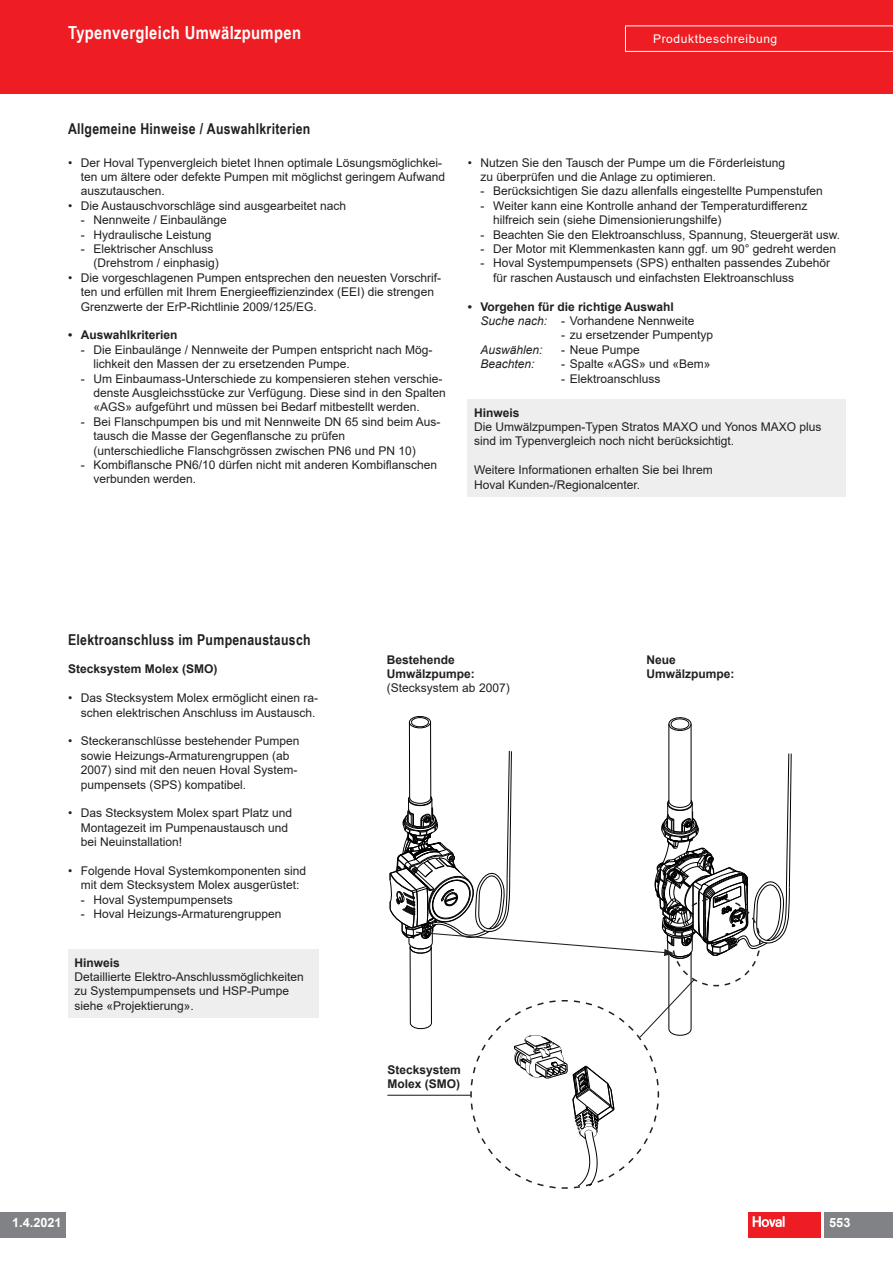
<style>
.page{position:relative;width:893px;height:1263px;background:#fff}
.page>*{position:absolute;margin:0;border:0;box-sizing:border-box;transform-origin:0 0}
.t1{font:700 18px "Arial Narrow";letter-spacing:.02em;color:#fff}
.t2{font:700 15px "Arial Narrow";letter-spacing:.02em;color:#231f20}
.t3{font:700 12.75px "Arial";color:#fff}
.t4{font:12px/14.4px "Arial";color:#231f20}
.t5{font:700 12px/14.4px "Arial";color:#231f20}
.t6{font:12px "Arial";letter-spacing:.05em;color:#fff}
.t7{font:italic 12px "Arial";color:#231f20}
.s1{font-weight:400;font-style:italic}
.s2{font-weight:400}
</style>
<div class="page">
<div style="left:825px;top:1212px;width:68px;height:25px;background:#808285"></div>
<div style="left:748px;top:1212px;width:73px;height:25px;background:#ee1d23"></div>
<svg style="left:753px;top:1216px;width:32px;height:11px"></svg>
<div style="left:0;top:0;width:893px;height:94px;background:#ee1d23"></div>
<hr style="left:625px;top:26px;width:268px;height:1px;background:#fff">
<svg style="left:625px;top:26px;width:1px;height:25px"></svg>
<hr style="left:625px;top:51px;width:268px;height:1px;background:#fff">
<div style="left:0;top:1212px;width:66px;height:25px;background:#808285"></div>
<div style="left:68px;top:949px;width:251px;height:69px;background:#eee"></div>
<div style="left:468px;top:399px;width:378px;height:98px;background:#eee"></div>
<svg style="left:409px;top:716px;width:22px;height:13px"></svg>
<hr style="left:409px;top:722px;width:1px;height:76px;background:#000">
<hr style="left:430px;top:722px;width:1px;height:76px;background:#000">
<svg style="left:668px;top:717px;width:24px;height:15px"></svg>
<hr style="left:668px;top:724px;width:1px;height:77px;background:#000">
<hr style="left:691px;top:724px;width:1px;height:77px;background:#000">
<hr style="left:387px;top:1095px;width:84px;height:1px;background:#231f20">
<svg style="left:389px;top:750px;width:403px;height:439px"></svg>
<h1 class="t1" style="left:68px;top:19px;width:235px">Typenvergleich Umwälzpumpen</h1>
<p class="t6" style="left:653px;top:31px;width:126px">Produktbeschreibung</p>
<p class="t2" style="left:68px;top:118px;width:244px">Allgemeine Hinweise / Auswahlkriterien</p>
<p class="t4" style="left:81px;top:155px;width:366px;text-indent:-13px">• Der Hoval Typenvergleich bietet Ihnen optimale Lösungsmöglichkei&shy;ten um ältere oder defekte Pumpen mit möglichst geringem Aufwand auszutauschen.</p>
<p class="t4" style="left:68px;top:198px;width:280px">• Die Austauschvorschläge sind ausgearbeitet nach</p>
<p class="t4" style="left:81px;top:213px;width:148px">- Nennweite / Einbaulänge</p>
<p class="t4" style="left:81px;top:227px;width:132px">- Hydraulische Leistung</p>
<p class="t4" style="left:94px;top:242px;width:127px;text-indent:-13px">- Elektrischer Anschluss (Drehstrom / einphasig)</p>
<p class="t4" style="left:81px;top:270px;width:362px;text-indent:-13px">• Die vorgeschlagenen Pumpen entsprechen den neuesten Vorschrif&shy;ten und erfüllen mit Ihrem Energieeffizienzindex (EEI) die strengen<br>Grenzwerte der ErP-Richtlinie 2009/125/EG.</p>
<p class="t5" style="left:68px;top:328px;width:111px">• Auswahlkriterien</p>
<p class="t4" style="left:94px;top:342px;width:340px;text-indent:-13px">- Die Einbaulänge / Nennweite der Pumpen entspricht nach Mög&shy;lichkeit den Massen der zu ersetzenden Pumpe.</p>
<p class="t4" style="left:94px;top:371px;width:354px;text-indent:-13px">- Um Einbaumass-Unterschiede zu kompensieren stehen verschie&shy;denste Ausgleichsstücke zur Verfügung. Diese sind in den Spalten «AGS» aufgeführt und müssen bei Bedarf mitbestellt werden.</p>
<p class="t4" style="left:94px;top:414px;width:348px;text-indent:-13px">- Bei Flanschpumpen bis und mit Nennweite DN 65 sind beim Aus&shy;tausch die Masse der Gegenflansche zu prüfen<br>(unterschiedliche Flanschgrössen zwischen PN6 und PN 10)</p>
<p class="t4" style="left:94px;top:458px;width:345px;text-indent:-13px">- Kombiflansche PN6/10 dürfen nicht mit anderen Kombiflanschen verbunden werden.</p>
<p class="t4" style="left:480px;top:155px;width:306px;text-indent:-13px">• Nutzen Sie den Tausch der Pumpe um die Förderleistung zu überprüfen und die Anlage zu optimieren.</p>
<p class="t4" style="left:480px;top:184px;width:344px">- Berücksichtigen Sie dazu allenfalls eingestellte Pumpenstufen</p>
<p class="t4" style="left:493px;top:198px;width:316px;text-indent:-13px">- Weiter kann eine Kontrolle anhand der Temperaturdifferenz hilfreich sein (siehe Dimensionierungshilfe)</p>
<p class="t4" style="left:480px;top:227px;width:361px">- Beachten Sie den Elektroanschluss, Spannung, Steuergerät usw.</p>
<p class="t4" style="left:480px;top:241px;width:357px">- Der Motor mit Klemmenkasten kann ggf. um 90° gedreht werden</p>
<p class="t4" style="left:493px;top:256px;width:338px;text-indent:-13px">- Hoval Systempumpensets (SPS) enthalten passendes Zubehör für raschen Austausch und einfachsten Elektroanschluss</p>
<p class="t5" style="left:480px;top:299px;width:216px;text-indent:-13px">• Vorgehen für die richtige Auswahl<br><span class="s1">Suche nach:</span> <span class="s2">- Vorhandene Nennweite</span></p>
<p class="t4" style="left:561px;top:328px;width:153px">- zu ersetzender Pumpentyp</p>
<p class="t7" style="left:480px;top:342px;width:64px">Auswählen:</p>
<p class="t4" style="left:561px;top:342px;width:80px">- Neue Pumpe</p>
<p class="t7" style="left:480px;top:356px;width:56px">Beachten:</p>
<p class="t4" style="left:561px;top:357px;width:151px">- Spalte «AGS» und «Bem»</p>
<p class="t4" style="left:561px;top:371px;width:101px">- Elektroanschluss</p>
<p class="t5" style="left:474px;top:405px;width:47px">Hinweis</p>
<p class="t4" style="left:474px;top:419px;width:349px">Die Umwälzpumpen-Typen Stratos MAXO und Yonos MAXO plus sind im Typenvergleich noch nicht berücksichtigt.</p>
<p class="t4" style="left:474px;top:463px;width:240px">Weitere Informationen erhalten Sie bei Ihrem<br>Hoval Kunden-/Regionalcenter.</p>
<p class="t2" style="left:68px;top:628px;width:244px">Elektroanschluss im Pumpenaustausch</p>
<p class="t5" style="left:68px;top:662px;width:151px">Stecksystem Molex (SMO)</p>
<p class="t4" style="left:68px;top:691px;width:252px;text-align:right">• Das Stecksystem Molex ermöglicht einen ra&shy;schen elektrischen Anschluss im Austausch.</p>
<p class="t4" style="left:81px;top:734px;width:220px;text-indent:-13px">• Steckeranschlüsse bestehender Pumpen sowie Heizungs-Armaturengruppen (ab 2007) sind mit den neuen Hoval System&shy;pumpensets (SPS) kompatibel.</p>
<p class="t4" style="left:81px;top:806px;width:213px;text-indent:-13px">• Das Stecksystem Molex spart Platz und<br>Montagezeit im Pumpenaustausch und bei Neuinstallation!</p>
<p class="t4" style="left:68px;top:863px;width:240px;text-align:center">• Folgende Hoval Systemkomponenten sind mit dem Stecksystem Molex ausgerüstet:</p>
<p class="t4" style="left:81px;top:892px;width:154px">- Hoval Systempumpensets</p>
<p class="t4" style="left:81px;top:907px;width:202px">- Hoval Heizungs-Armaturengruppen</p>
<p class="t5" style="left:74px;top:955px;width:47px">Hinweis</p>
<p class="t4" style="left:74px;top:969px;width:231px">Detaillierte Elektro-Anschlussmöglichkeiten zu Systempumpensets und HSP-Pumpe siehe «Projektierung».</p>
<p class="t3" style="left:12px;top:1213px;width:51px">1.4.2021</p>
<p class="t5" style="left:387px;top:652px;width:90px">Bestehende<br>Umwälzpumpe:</p>
<p class="t4" style="left:387px;top:681px;width:124px">(Stecksystem ab 2007)</p>
<p class="t5" style="left:387px;top:1062px;width:75px">Stecksystem<br>Molex (SMO)</p>
<p class="t5" style="left:646px;top:652px;width:90px">Neue<br>Umwälzpumpe:</p>
<p class="t3" style="left:829px;top:1213px;width:23px">553</p>
</div>
